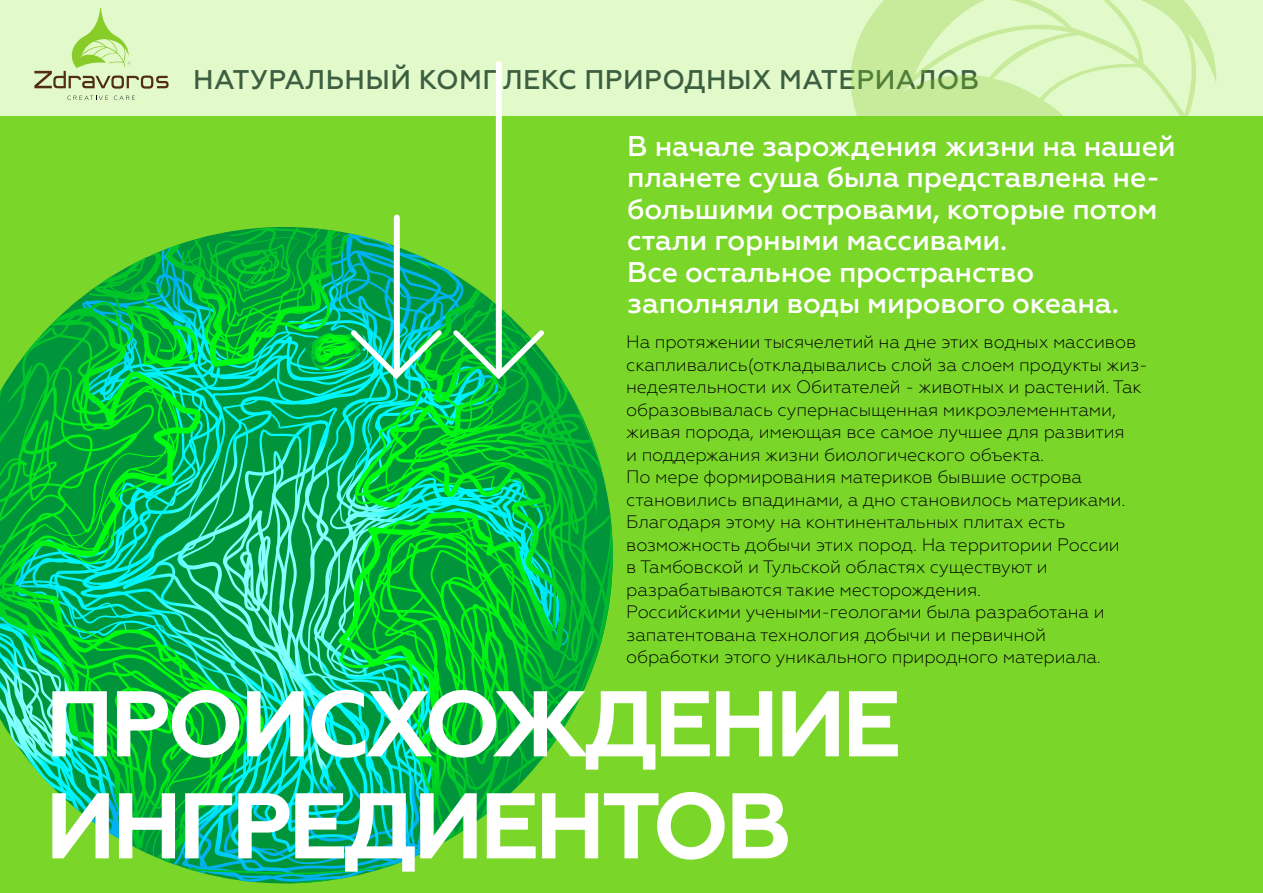
<style>
.page{position:relative;width:1263px;height:893px;background:#7ad629}
.page>*{position:absolute;margin:0;border:0;box-sizing:border-box;transform-origin:0 0}
.t1{font:700 93px/102px "Geometria";letter-spacing:-.045em;color:#fff}
.t2{font:500 28.5px/31.5px "Geometria";letter-spacing:-.01em;color:#fff}
.t3{font:500 27px "Geometria";letter-spacing:.015em;color:#3c5f42}
.t4{font:300 18px/22.5px "Geometria";letter-spacing:-.01em;color:#000}
</style>
<div class="page">
<div style="left:0;top:0;width:1263px;height:116px;background:#e2f9ca"></div>
<svg style="left:34px;top:8px;width:135px;height:81px"></svg>
<svg style="left:67px;top:96px;width:41px;height:4px"></svg>
<svg style="left:114px;top:96px;width:21px;height:4px"></svg>
<svg style="left:851px;top:0;width:365px;height:116px"></svg>
<svg style="left:0;top:260px;width:613px;height:623px"></svg>
<svg style="left:307px;top:706px;width:29px;height:95px;background:#06c2a1"></svg>
<svg style="left:0;top:619px;width:122px;height:221px"></svg>
<svg style="left:140px;top:215px;width:302px;height:164px;background:#19bd5a"></svg>
<svg style="left:453px;top:61px;width:91px;height:319px"></svg>
<h3 class="t3" style="left:193px;top:64px;width:788px">НАТУРАЛЬНЫЙ КОМПЛЕКС ПРИРОДНЫХ МАТЕРИАЛОВ</h3>
<h2 class="t2" style="left:627px;top:130px;width:550px">В начале зарождения жизни на нашей планете суша была представлена не&shy;большими островами, которые потом стали горными массивами.<br>Все остальное пространство заполняли воды мирового океана.</h2>
<p class="t4" style="left:626px;top:330px;width:523px">На протяжении тысячелетий на дне этих водных массивов скапливались(откладывались слой за слоем продукты жиз&shy;недеятельности их Обитателей - животных и растений. Так образовывалась супернасыщенная микроэлеменнтами, живая порода, имеющая все самое лучшее для развития<br>и поддержания жизни биологического объекта.<br>По мере формирования материков бывшие острова становились впадинами, а дно становилось материками.<br>Благодаря этому на континентальных плитах есть возможность добычи этих пород. На территории России<br>в Тамбовской и Тульской областях существуют и разрабатываются такие месторождения.<br>Российскими учеными-геологами была разработана и запатентована технология добычи и первичной<br>обработки этого уникального природного материала.</p>
<h1 class="t1" style="left:45px;top:674px;width:858px">ПРОИСХОЖДЕНИЕ<br>ИНГРЕДИЕНТОВ</h1>
</div>
